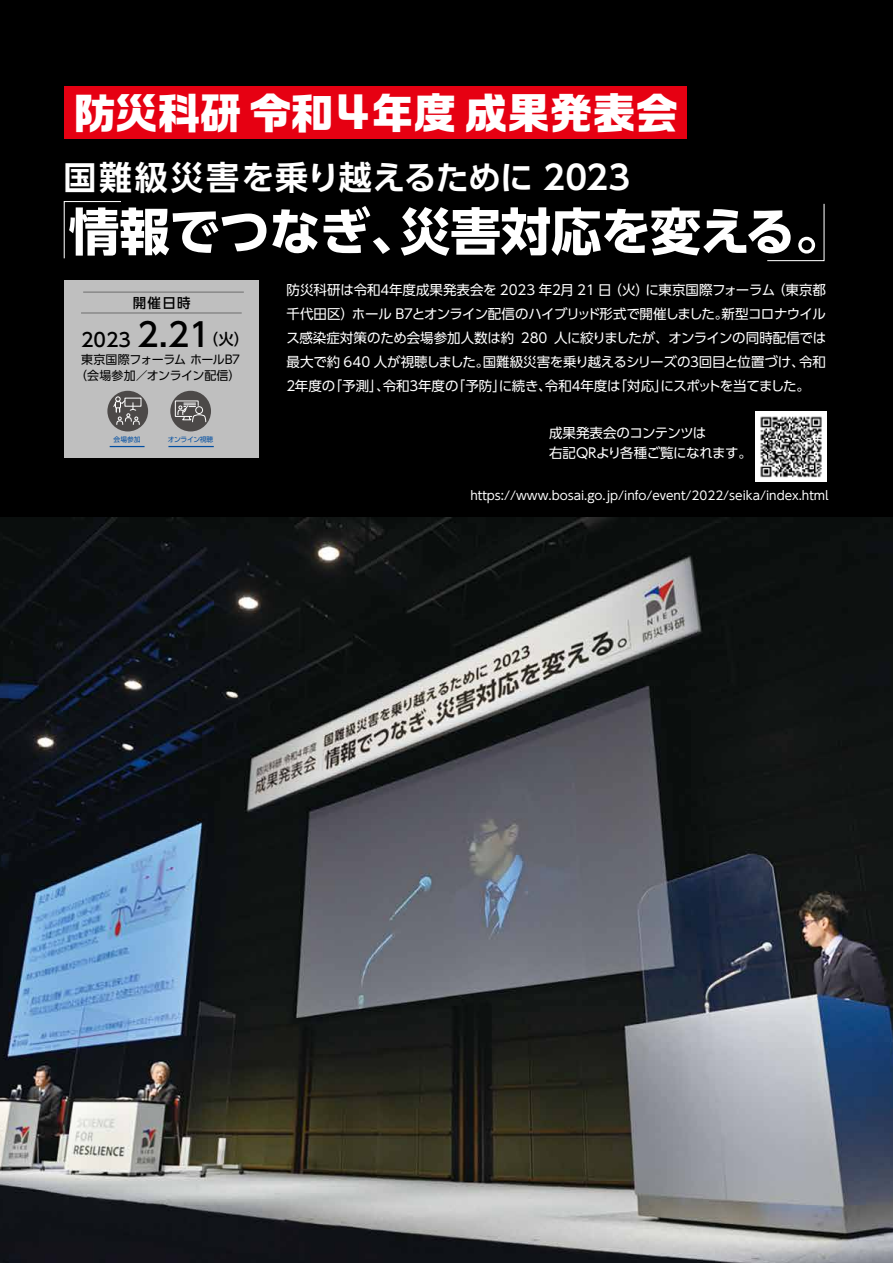
<style>
.page{position:relative;width:893px;height:1263px;background:#000}
.page>*{position:absolute;margin:0;border:0;box-sizing:border-box;transform-origin:0 0}
.t1{font:700 50.7px "UD Shin Go Pro";letter-spacing:-.01em;color:#fff}
.t2{font:700 42.15px "Ro G San Srf Std";letter-spacing:.015em;color:#fff}
.t3{font:700 33px "UD Shin Go Pro De";letter-spacing:.015em;color:#fff}
.t4{font:500 18.9px "UD Shin Go Pro";color:#000}
.t5{font:13.5px/24px "UD Shin Go Pro";letter-spacing:-.03em;color:#fff;text-align:justify}
.t6{font:500 13.5px "UD Shin Go Pro";color:#000}
.t7{font:12px "UD Shin Go Pro";color:#fff}
.t8{font:12px/16.5px "UD Shin Go Pro";letter-spacing:-.025em;color:#000;text-align:center}
.t9{font:6.75px "Shin Go Pro";letter-spacing:-.06em;color:#004ea2}
.t10{font:6.75px "Shin Go Pro";letter-spacing:-.035em;color:#004ea2}
.s1{font-size:32.55px}
.s2{font-size:15.45px}
</style>
<div class="page">
<div style="left:64px;top:280px;width:194px;height:177px;background:#bfbfbf"></div>
<hr style="left:168px;top:446px;width:46px;height:1px;background:#004ea2">
<div style="left:170px;top:391px;width:41px;height:40px;background:#4c4948;border-radius:50%"></div>
<svg style="left:174px;top:400px;width:33px;height:23px"></svg>
<hr style="left:110px;top:446px;width:35px;height:1px;background:#004ea2">
<div style="left:107px;top:391px;width:41px;height:40px;background:#4c4948;border-radius:50%"></div>
<div style="left:124px;top:398px;width:17px;height:9px;border:1px solid #fff"></div>
<svg style="left:113px;top:396px;width:27px;height:30px"></svg>
<hr style="left:81px;top:312px;width:161px;height:2px;background:#898989">
<hr style="left:83px;top:291px;width:161px;height:2px;background:#898989">
<div style="left:64px;top:87px;width:623px;height:52px;background:#e60012"></div>
<svg style="left:63px;top:201px;width:58px;height:58px"></svg>
<svg style="left:767px;top:203px;width:58px;height:59px"></svg>
<img style="left:0;top:517px;width:893px;height:746px">
<img style="left:756px;top:411px;width:70px;height:71px">
<h2 class="t2" style="left:74px;top:84px;width:606px">防災科研令和4年度成果発表会</h2>
<h3 class="t3" style="left:64px;top:151px;width:568px">国難級災害を乗り越えるために 2023</h3>
<h1 class="t1" style="left:69px;top:190px;width:778px">情報でつなぎ、災害対応を変える。</h1>
<p class="t6" style="left:133px;top:292px;width:60px">開催日時</p>
<h3 class="t4" style="left:81px;top:324px;width:170px">2023 <span class="s1">2.21</span><span class="s2">（火）</span></h3>
<p class="t8" style="left:75px;top:350px;width:167px">東京国際フォーラム ホールB7（会場参加／オンライン配信）</p>
<p class="t10" style="left:114px;top:433px;width:29px">会場参加</p>
<p class="t9" style="left:168px;top:433px;width:47px">オンライン視聴</p>
<p class="t5" style="left:284px;top:277px;width:544px">防災科研は令和４年度成果発表会を 2023 年２月 21 日（火）に東京国際フォーラム（東京都千代田区）ホール B７とオンライン配信のハイブリッド形式で開催しました。新型コロナウイルス感染症対策のため会場参加人数は約 280 人に絞りましたが、オンラインの同時配信では最大で約 640 人が視聴しました。国難級災害を乗り越えるシリーズの３回目と位置づけ、令和２年度の「予測」、令和３年度の「予防」に続き、令和４年度は「対応」にスポットを当てました。</p>
<p class="t5" style="left:549px;top:423px;width:204px;line-height:19.5px">成果発表会のコンテンツは<br>右記QRより各種ご覧になれます。</p>
<p class="t7" style="left:470px;top:486px;width:360px">https://www.bosai.go.jp/info/event/2022/seika/index.html</p>
</div>
